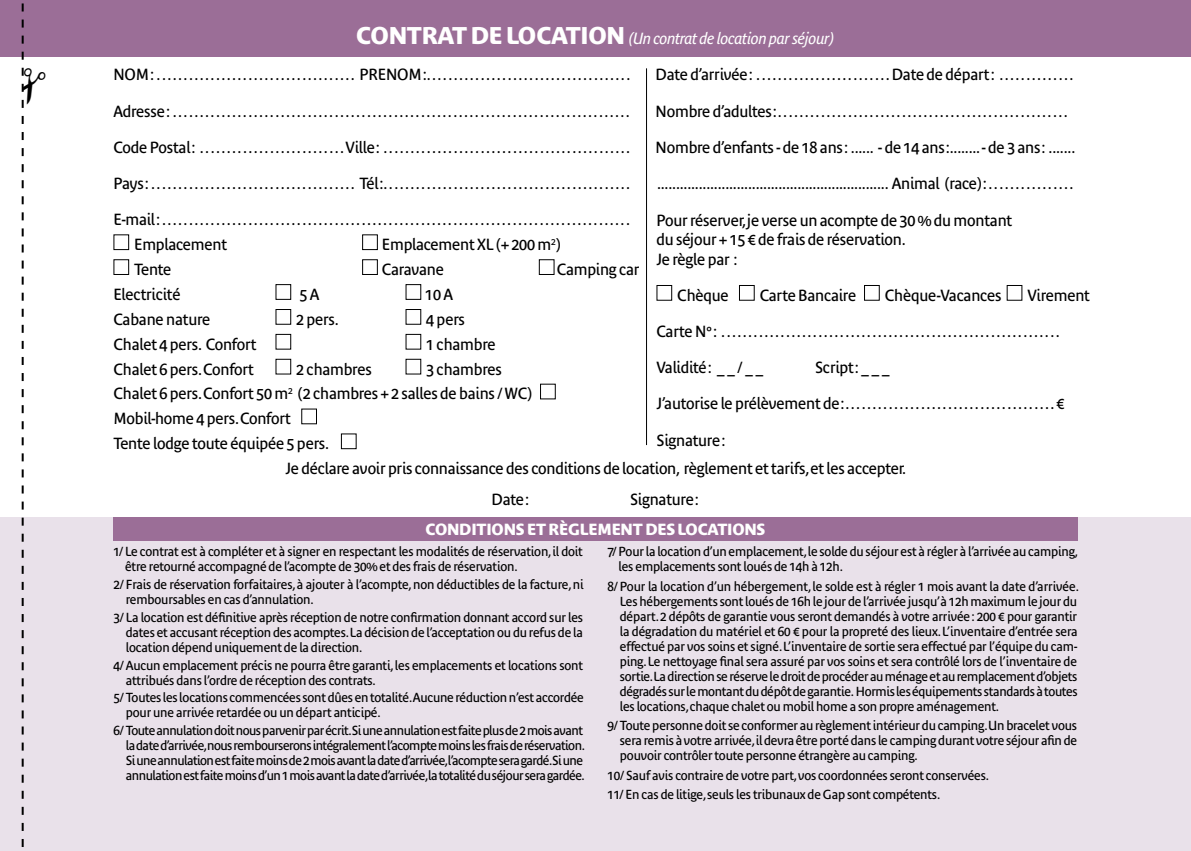
<style>
.page{position:relative;width:1191px;height:851px;background:#fff}
.page>*{position:absolute;margin:0;border:0;box-sizing:border-box;transform-origin:0 0}
.t1{font:700 24px "Bienvenue";color:#fff}
.t2{font:16px/19.2px "Bienvenue";letter-spacing:-.015em;color:#000}
.t3{font:700 16px "Bienvenue";color:#fff}
.t4{font:italic 16px "Bienvenue";letter-spacing:-.015em;color:#fff}
.t5{font:13px/15px "Bienvenue";letter-spacing:-.015em;color:#000}
.t6{font:13px/15px "Bienvenue";letter-spacing:-.035em;color:#000}
</style>
<div class="page">
<div style="left:0;top:0;width:1191px;height:56px;background:#9b6e97"></div>
<div style="left:0;top:517px;width:1191px;height:333px;background:#e9e1ea"></div>
<div style="left:113px;top:234px;width:16px;height:16px;border:1px solid #000"></div>
<div style="left:362px;top:234px;width:16px;height:16px;border:1px solid #000"></div>
<div style="left:113px;top:259px;width:16px;height:16px;border:1px solid #000"></div>
<div style="left:362px;top:259px;width:16px;height:16px;border:1px solid #000"></div>
<div style="left:539px;top:259px;width:15px;height:16px;border:1px solid #000"></div>
<div style="left:275px;top:284px;width:16px;height:16px;border:1px solid #000"></div>
<div style="left:405px;top:284px;width:16px;height:16px;border:1px solid #000"></div>
<div style="left:275px;top:309px;width:16px;height:16px;border:1px solid #000"></div>
<div style="left:405px;top:309px;width:16px;height:16px;border:1px solid #000"></div>
<div style="left:275px;top:334px;width:16px;height:15px;border:1px solid #000"></div>
<div style="left:405px;top:334px;width:16px;height:15px;border:1px solid #000"></div>
<div style="left:275px;top:359px;width:16px;height:15px;border:1px solid #000"></div>
<div style="left:405px;top:359px;width:16px;height:15px;border:1px solid #000"></div>
<div style="left:540px;top:383px;width:16px;height:16px;border:1px solid #000"></div>
<div style="left:301px;top:408px;width:16px;height:16px;border:1px solid #000"></div>
<div style="left:341px;top:433px;width:16px;height:16px;border:1px solid #000"></div>
<div style="left:656px;top:285px;width:16px;height:16px;border:1px solid #000"></div>
<div style="left:739px;top:285px;width:15px;height:16px;border:1px solid #000"></div>
<div style="left:864px;top:285px;width:15px;height:16px;border:1px solid #000"></div>
<div style="left:1006px;top:285px;width:16px;height:16px;border:1px solid #000"></div>
<hr style="left:646px;top:68px;width:1px;height:377px;background:#000">
<div style="left:113px;top:517px;width:964px;height:24px;background:#9b6e97"></div>
<svg style="left:19px;top:3px;width:28px;height:844px"></svg>
<h1 class="t1" style="left:356px;top:21px;width:32px">CONTRAT</h1>
<h1 class="t1" style="left:471px;top:21px;width:51px">DE LOCATION</h1>
<p class="t4" style="left:628px;top:29px;width:207px">(Un contrat de location par séjour)</p>
<p class="t2" style="left:113px;top:65px;width:518px">NOM :..................................... PRENOM :......................................</p>
<p class="t2" style="left:655px;top:65px;width:419px">Date d’arrivée : .........................Date de départ : ..............</p>
<p class="t2" style="left:113px;top:101px;width:518px">Adresse :.....................................................................................</p>
<p class="t2" style="left:655px;top:101px;width:414px">Nombre d’adultes :......................................................</p>
<p class="t2" style="left:113px;top:137px;width:518px">Code Postal : ...........................Ville : ..............................................</p>
<p class="t2" style="left:655px;top:137px;width:421px">Nombre d’enfants - de 18 ans : ...... - de 14 ans :........- de 3 ans : .......</p>
<p class="t2" style="left:113px;top:174px;width:518px">Pays :...................................... Tél :..............................................</p>
<p class="t2" style="left:657px;top:174px;width:418px">............................................................. Animal (race) :................</p>
<p class="t2" style="left:134px;top:207px;width:497px;line-height:24.8px;text-indent:-21px">E-mail :.......................................................................................<br>Emplacement</p>
<p class="t2" style="left:656px;top:211px;width:357px">Pour réserver, je verse un acompte de 30 % du montant du séjour + 15 € de frais de réservation.<br>Je règle par :</p>
<p class="t2" style="left:677px;top:285px;width:53px">Chèque</p>
<p class="t2" style="left:759px;top:285px;width:98px">Carte Bancaire</p>
<p class="t2" style="left:884px;top:285px;width:118px">Chèque-Vacances</p>
<p class="t2" style="left:1027px;top:285px;width:64px">Virement</p>
<p class="t2" style="left:656px;top:321px;width:405px">Carte N° : ...............................................................</p>
<p class="t2" style="left:656px;top:358px;width:108px">Validité : _ _ / _ _</p>
<p class="t2" style="left:815px;top:358px;width:76px">Script : _ _ _</p>
<p class="t2" style="left:656px;top:394px;width:409px">J’autorise le prélèvement de :.......................................€</p>
<p class="t2" style="left:656px;top:430px;width:70px">Signature :</p>
<p class="t2" style="left:382px;top:235px;width:180px">Emplacement XL (+ 200 m<sup>2</sup>)</p>
<p class="t2" style="left:134px;top:260px;width:39px">Tente</p>
<p class="t2" style="left:382px;top:260px;width:64px">Caravane</p>
<p class="t2" style="left:557px;top:260px;width:84px">Camping car</p>
<p class="t2" style="left:113px;top:284px;width:69px">Electricité</p>
<p class="t2" style="left:299px;top:284px;width:22px">5 A</p>
<p class="t2" style="left:425px;top:284px;width:29px">10 A</p>
<p class="t2" style="left:113px;top:309px;width:98px">Cabane nature</p>
<p class="t2" style="left:296px;top:309px;width:44px">2 pers.</p>
<p class="t2" style="left:426px;top:309px;width:40px">4 pers</p>
<p class="t2" style="left:113px;top:334px;width:145px">Chalet 4 pers. Confort</p>
<p class="t2" style="left:426px;top:334px;width:71px">1 chambre</p>
<p class="t2" style="left:113px;top:359px;width:142px">Chalet 6 pers. Confort</p>
<p class="t2" style="left:296px;top:359px;width:77px">2 chambres</p>
<p class="t2" style="left:426px;top:359px;width:77px">3 chambres</p>
<p class="t2" style="left:113px;top:384px;width:420px">Chalet 6 pers. Confort 50 m<sup>2</sup> (2 chambres + 2 salles de bains / WC)</p>
<p class="t2" style="left:113px;top:409px;width:179px">Mobil-home 4 pers. Confort</p>
<p class="t2" style="left:113px;top:434px;width:217px">Tente lodge toute équipée 5 pers.</p>
<p class="t2" style="left:285px;top:458px;width:622px">Je déclare avoir pris connaissance des conditions de location, règlement et tarifs, et les accepter.</p>
<p class="t2" style="left:491px;top:489px;width:39px">Date :</p>
<p class="t2" style="left:630px;top:489px;width:70px">Signature :</p>
<p class="t3" style="left:425px;top:520px;width:21px">CONDITIONS</p>
<p class="t3" style="left:527px;top:520px;width:53px">ET RÈGLEMENT</p>
<p class="t3" style="left:645px;top:520px;width:11px">DES</p>
<p class="t3" style="left:677px;top:520px;width:11px">LOCATIONS</p>
<p class="t5" style="left:125px;top:544px;width:459px;text-indent:-12px">1/ Le contrat est à compléter et à signer en respectant les modalités de réservation, il doit être retourné accompagné de l’acompte de 30% et des frais de réservation.</p>
<p class="t5" style="left:126px;top:576px;width:459px;text-indent:-12px">2/ Frais de réservation forfaitaires, à ajouter à l’acompte, non déductibles de la facture, ni remboursables en cas d’annulation.</p>
<p class="t5" style="left:126px;top:609px;width:459px;text-align:justify;text-indent:-12px">3/ La location est définitive après réception de notre confirmation donnant accord sur les dates et accusant réception des acomptes. La décision de l’acceptation ou du refus de la location dépend uniquement de la direction.</p>
<p class="t5" style="left:126px;top:657px;width:459px;text-indent:-12px">4/ Aucun emplacement précis ne pourra être garanti, les emplacements et locations sont attribués dans l’ordre de réception des contrats.</p>
<p class="t5" style="left:126px;top:690px;width:459px;text-indent:-12px">5/ Toutes les locations commencées sont dûes en totalité.Aucune réduction n’est accordée pour une arrivée retardée ou un départ anticipé.</p>
<p class="t6" style="left:126px;top:723px;width:460px;text-indent:-12px">6/ Toute annulation doit nous parvenir par écrit.Si une annulation est faite plus de 2 mois avant la date d’arrivée,nous rembourserons intégralement l’acompte moins les frais de réservation.<br>Si une annulation est faite moins de 2 mois avant la date d’arrivée,l’acompte sera gardé.Si une annulation est faite moins d’un 1 mois avant la date d’arrivée,la totalité du séjour sera gardée.</p>
<p class="t5" style="left:618px;top:544px;width:461px;text-indent:-11px">7/ Pour la location d’un emplacement,le solde du séjour est à régler à l’arrivée au camping, les emplacements sont loués de 14h à 12h.</p>
<p class="t5" style="left:620px;top:578px;width:460px;text-indent:-12px">8/ Pour la location d’un hébergement, le solde est à régler 1 mois avant la date d’arrivée.<br>Les hébergements sont loués de 16h le jour de l’arrivée jusqu’à 12h maximum le jour du départ. 2 dépôts de garantie vous seront demandés à votre arrivée : 200 € pour garantir la dégradation du matériel et 60 € pour la propreté des lieux. L’inventaire d’entrée sera effectué par vos soins et signé. L’inventaire de sortie sera effectué par l’équipe du cam&shy;ping. Le nettoyage final sera assuré par vos soins et sera contrôlé lors de l’inventaire de sortie.La direction se réserve le droit de procéder au ménage et au remplacement d’objets dégradés sur le montant du dépôt de garantie. Hormis les équipements standards à toutes les locations, chaque chalet ou mobil home a son propre aménagement.</p>
<p class="t5" style="left:620px;top:718px;width:459px;text-align:justify;text-indent:-12px">9/ Toute personne doit se conformer au règlement intérieur du camping.Un bracelet vous sera remis à votre arrivée,il devra être porté dans le camping durant votre séjour afin de pouvoir contrôler toute personne étrangère au camping.</p>
<p class="t5" style="left:607px;top:765px;width:383px;line-height:19.6px">10/ Sauf avis contraire de votre part, vos coordonnées seront conservées.<br>11/ En cas de litige, seuls les tribunaux de Gap sont compétents.</p>
</div>
